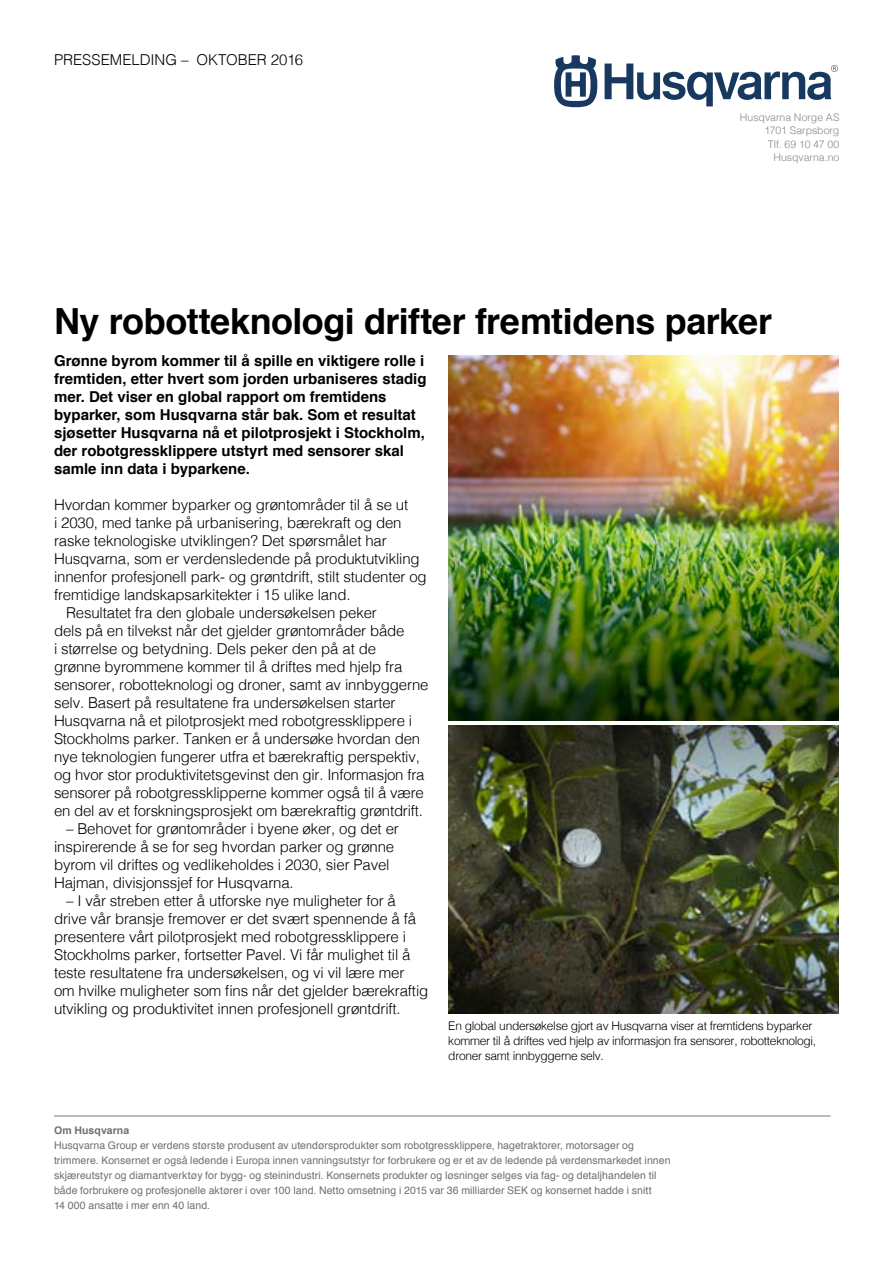
<style>
.page{position:relative;width:893px;height:1263px;background:#fff}
.page>*{position:absolute;margin:0;border:0;box-sizing:border-box;transform-origin:0 0}
.t1{font:700 36px "Helvetica";letter-spacing:-.015em;color:#000}
.t2{font:300 15px/18px "Helvetica";letter-spacing:-.01em;color:#000}
.t3{font:700 15px/18px "Helvetica";color:#000}
.t4{font:300 12px/15px "Helvetica";letter-spacing:-.025em;color:#000}
.t5{font:10.5px/15px "Helvetica";letter-spacing:.005em;color:#706f6f}
.t6{font:300 10.5px/13.5px "Helvetica";color:#878787;text-align:right}
.t7{font:700 10.5px "Helvetica";letter-spacing:.01em;color:#706f6f}
</style>
<div class="page">
<svg style="left:605px;top:64px;width:233px;height:42px"></svg>
<svg style="left:554px;top:55px;width:43px;height:52px"></svg>
<hr style="left:54px;top:1115px;width:777px;height:2px;background:#a6a5a5">
<img style="left:448px;top:355px;width:391px;height:365px">
<img style="left:448px;top:725px;width:391px;height:288px">
<p class="t2" style="left:54px;top:49px;width:251px">PRESSEMELDING – OKTOBER 2016</p>
<p class="t6" style="left:740px;top:109px;width:101px">Husqvarna Norge AS<br>1701 Sarpsborg<br>Tlf. 69 10 47 00<br>Husqvarna.no</p>
<h1 class="t1" style="left:54px;top:292px;width:720px">Ny robotteknologi drifter fremtidens parker</h1>
<p class="t3" style="left:54px;top:352px;width:374px">Grønne byrom kommer til å spille en viktigere rolle i fremtiden, etter hvert som jorden urbaniseres stadig mer. Det viser en global rapport om fremtidens byparker, som Husqvarna står bak. Som et resultat sjøsetter Husqvarna nå et pilotprosjekt i Stockholm, der robotgressklippere utstyrt med sensorer skal samle inn data i byparkene.</p>
<p class="t2" style="left:54px;top:495px;width:356px">Hvordan kommer byparker og grøntområder til å se ut</p>
<p class="t2" style="left:54px;top:513px;width:349px">i 2030, med tanke på urbanisering, bærekraft og den</p>
<p class="t2" style="left:54px;top:531px;width:334px">raske teknologiske utviklingen? Det spørsmålet har</p>
<p class="t2" style="left:54px;top:549px;width:367px">Husqvarna, som er verdensledende på produktutvikling</p>
<p class="t2" style="left:54px;top:567px;width:374px">innenfor profesjonell park- og grøntdrift, stilt studenter og</p>
<p class="t2" style="left:54px;top:585px;width:298px">fremtidige landskapsarkitekter i 15 ulike land.</p>
<p class="t2" style="left:66px;top:603px;width:312px">Resultatet fra den globale undersøkelsen peker</p>
<p class="t2" style="left:54px;top:621px;width:352px">dels på en tilvekst når det gjelder grøntområder både</p>
<p class="t2" style="left:54px;top:639px;width:324px">i størrelse og betydning. Dels peker den på at de</p>
<p class="t2" style="left:54px;top:657px;width:350px">grønne byrommene kommer til å driftes med hjelp fra</p>
<p class="t2" style="left:54px;top:675px;width:376px">sensorer, robotteknologi og droner, samt av innbyggerne</p>
<p class="t2" style="left:54px;top:693px;width:343px">selv. Basert på resultatene fra undersøkelsen starter</p>
<p class="t2" style="left:54px;top:711px;width:360px">Husqvarna nå et pilotprosjekt med robotgressklippere i</p>
<p class="t2" style="left:54px;top:729px;width:368px">Stockholms parker. Tanken er å undersøke hvordan den</p>
<p class="t2" style="left:54px;top:747px;width:367px">nye teknologien fungerer utfra et bærekraftig perspektiv,</p>
<p class="t2" style="left:54px;top:765px;width:372px">og hvor stor produktivitetsgevinst den gir. Informasjon fra</p>
<p class="t2" style="left:54px;top:783px;width:371px">sensorer på robotgressklipperne kommer også til å være</p>
<p class="t2" style="left:54px;top:801px;width:370px">en del av et forskningsprosjekt om bærekraftig grøntdrift.</p>
<p class="t2" style="left:54px;top:819px;width:346px;text-indent:12px">– Behovet for grøntområder i byene øker, og det er inspirerende å se for seg hvordan parker og grønne byrom vil driftes og vedlikeholdes i 2030, sier Pavel Hajman, divisjonssjef for Husqvarna.</p>
<p class="t2" style="left:54px;top:891px;width:376px;text-indent:12px">– I vår streben etter å utforske nye muligheter for å drive vår bransje fremover er det svært spennende å få presentere vårt pilotprosjekt med robotgressklippere i Stockholms parker, fortsetter Pavel. Vi får mulighet til å teste resultatene fra undersøkelsen, og vi vil lære mer om hvilke muligheter som fins når det gjelder bærekraftig utvikling og produktivitet innen profesjonell grøntdrift.</p>
<p class="t4" style="left:448px;top:1017px;width:369px">En global undersøkelse gjort av Husqvarna viser at fremtidens byparker kommer til å driftes ved hjelp av informasjon fra sensorer, robotteknologi, droner samt innbyggerne selv.</p>
<p class="t7" style="left:54px;top:1121px;width:77px">Om Husqvarna</p>
<p class="t5" style="left:54px;top:1138px;width:618px">Husqvarna Group er verdens største produsent av utendørsprodukter som robotgressklippere, hagetraktorer, motorsager og trimmere. Konsernet er også ledende i Europa innen vanningsutstyr for forbrukere og er et av de ledende på verdensmarkedet innen skjæreutstyr og diamantverktøy for bygg- og steinindustri. Konsernets produkter og løsninger selges via fag- og detaljhandelen til både forbrukere og profesjonelle aktører i over 100 land. Netto omsetning i 2015 var 36 milliarder SEK og konsernet hadde i snitt<br>14 000 ansatte i mer enn 40 land.</p>
</div>
